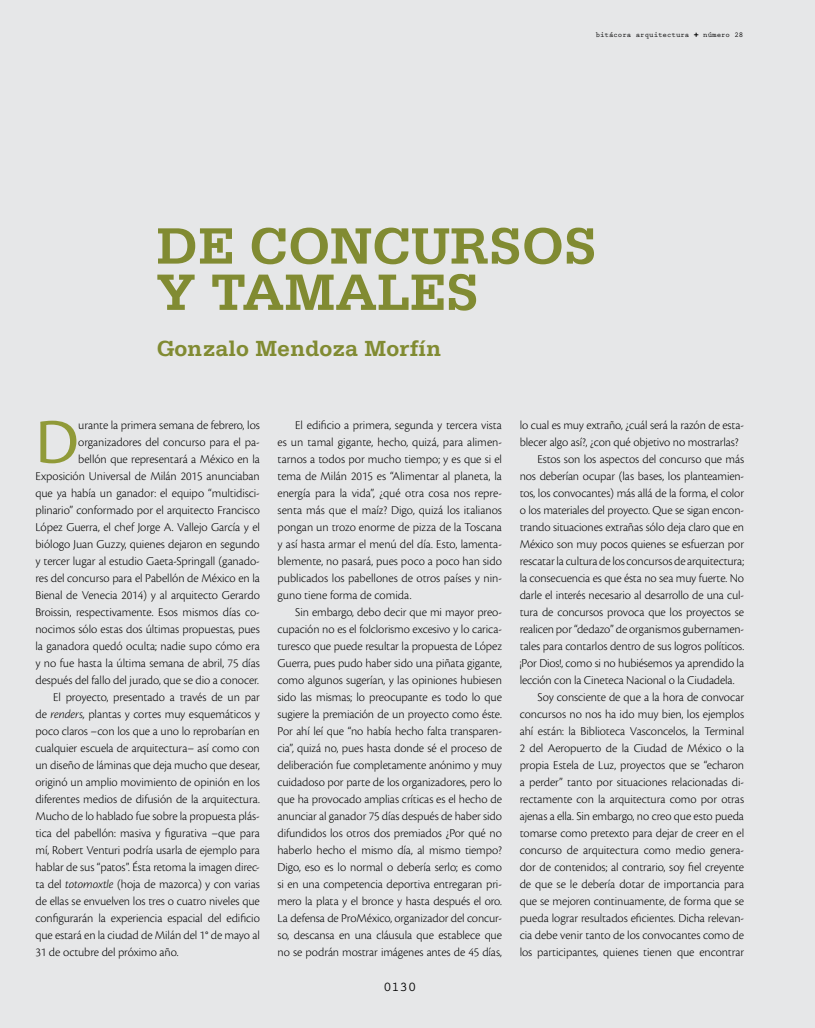
<style>
.page{position:relative;width:815px;height:1028px;background:#e6e7e8}
.page>*{position:absolute;margin:0;border:0;box-sizing:border-box;transform-origin:0 0}
.Cuerpo_de_texto{font:66.5px "Cronos Pro";color:#909a38}
.t1{font:700 53.88px/46.2px "Serifa Std";color:#909a38}
.t2{font:700 23.12px "Serifa Std";color:#909a38}
.t3{font:700 13.75px "Prestige Elite Std";color:#000}
.cuerpo_de_texto_sang{font:300 12.5px/17px "Cronos Pro";letter-spacing:-.01em;color:#000;text-align:justify}
.Cuerpo_de_texto-2{font:300 12.5px/17px "Cronos Pro";letter-spacing:-.005em;color:#000;text-align:right}
.t4{font:700 7.5px "Prestige Elite Std";letter-spacing:-.005em;color:#000}
.s1{font-family:"Avenir Next Condensed"}
.s2{font-style:italic}
</style>
<div class="page">
<p class="t4" style="left:596px;top:31px;width:149px">bitácora arquitectura <span class="s1">+</span> número 28</p>
<h2 class="t1" style="left:156px;top:222px;width:442px">DE CONCURSOS<br>Y TAMALES</h2>
<h3 class="t2" style="left:156px;top:335px;width:287px">Gonzalo Mendoza Morfín</h3>
<p class="Cuerpo_de_texto-2" style="left:35px;top:416px;width:226px">urante la primera semana de febrero, los organizadores del concurso para el pa-<br>bellón que representará a México en la Exposición Universal de Milán 2015 anunciaban que ya había un ganador: el equipo “multidisci&shy;plinario” conformado por el arquitecto Francisco López Guerra, el chef Jorge A. Vallejo García y el biólogo Juan Guzzy, quienes dejaron en segundo y tercer lugar al estudio Gaeta-Springall (ganado&shy;res del concurso para el Pabellón de México en la Bienal de Venecia 2014) y al arquitecto Gerardo Broissin, respectivamente. Esos mismos días co&shy;nocimos sólo estas dos últimas propuestas, pues la ganadora quedó oculta; nadie supo cómo era y no fue hasta la última semana de abril, 75 días después del fallo del jurado, que se dio a conocer.</p>
<p class="cuerpo_de_texto_sang" style="left:35px;top:688px;width:226px;text-indent:18px">El proyecto, presentado a través de un par de <span class="s2">renders,</span> plantas y cortes muy esquemáticos y poco claros –con los que a uno lo reprobarían en cualquier escuela de arquitectura– así como con un diseño de láminas que deja mucho que desear, originó un amplio movimiento de opinión en los diferentes medios de difusión de la arquitectura.<br>Mucho de lo hablado fue sobre la propuesta plás&shy;tica del pabellón: masiva y figurativa –que para mí, Robert Venturi podría usarla de ejemplo para hablar de sus “patos”. Ésta retoma la imagen direc&shy;ta del <span class="s2">totomoxtle</span> (hoja de mazorca) y con varias de ellas se envuelven los tres o cuatro niveles que configurarán la experiencia espacial del edificio que estará en la ciudad de Milán del 1° de mayo al 31 de octubre del próximo año.</p>
<p class="Cuerpo_de_texto" style="left:35px;top:404px;width:45px">D</p>
<p class="cuerpo_de_texto_sang" style="left:278px;top:416px;width:226px;text-indent:18px">El edificio a primera, segunda y tercera vista es un tamal gigante, hecho, quizá, para alimen&shy;tarnos a todos por mucho tiempo; y es que si el tema de Milán 2015 es “Alimentar al planeta, la energía para la vida”, ¿qué otra cosa nos repre&shy;senta más que el maíz? Digo, quizá los italianos pongan un trozo enorme de pizza de la Toscana y así hasta armar el menú del día. Esto, lamenta&shy;blemente, no pasará, pues poco a poco han sido publicados los pabellones de otros países y nin&shy;guno tiene forma de comida.</p>
<p class="cuerpo_de_texto_sang" style="left:278px;top:603px;width:226px;text-indent:18px">Sin embargo, debo decir que mi mayor preo&shy;cupación no es el folclorismo excesivo y lo carica&shy;turesco que puede resultar la propuesta de López Guerra, pues pudo haber sido una piñata gigante, como algunos sugerían, y las opiniones hubiesen sido las mismas; lo preocupante es todo lo que sugiere la premiación de un proyecto como éste.<br>Por ahí leí que “no había hecho falta transparen&shy;cia”, quizá no, pues hasta donde sé el proceso de deliberación fue completamente anónimo y muy cuidadoso por parte de los organizadores, pero lo que ha provocado amplias críticas es el hecho de anunciar al ganador 75 días después de haber sido difundidos los otros dos premiados ¿Por qué no haberlo hecho el mismo día, al mismo tiempo?<br>Digo, eso es lo normal o debería serlo; es como si en una competencia deportiva entregaran pri&shy;mero la plata y el bronce y hasta después el oro.<br>La defensa de ProMéxico, organizador del concur&shy;so, descansa en una cláusula que establece que no se podrán mostrar imágenes antes de 45 días,</p>
<p class="t3" style="left:383px;top:979px;width:34px">0130</p>
<p class="cuerpo_de_texto_sang" style="left:520px;top:416px;width:226px">lo cual es muy extraño, ¿cuál será la razón de esta&shy;blecer algo así?, ¿con qué objetivo no mostrarlas?</p>
<p class="cuerpo_de_texto_sang" style="left:520px;top:450px;width:226px;text-indent:18px">Estos son los aspectos del concurso que más nos deberían ocupar (las bases, los planteamien&shy;tos, los convocantes) más allá de la forma, el color o los materiales del proyecto. Que se sigan encon&shy;trando situaciones extrañas sólo deja claro que en México son muy pocos quienes se esfuerzan por rescatar la cultura de los concursos de arquitectura; la consecuencia es que ésta no sea muy fuerte. No darle el interés necesario al desarrollo de una cul&shy;tura de concursos provoca que los proyectos se realicen por “dedazo” de organismos gubernamen&shy;tales para contarlos dentro de sus logros políticos. ¡Por Dios!, como si no hubiésemos ya aprendido la lección con la Cineteca Nacional o la Ciudadela.</p>
<p class="cuerpo_de_texto_sang" style="left:520px;top:688px;width:226px;text-indent:18px">Soy consciente de que a la hora de convocar concursos no nos ha ido muy bien, los ejemplos ahí están: la Biblioteca Vasconcelos, la Terminal 2 del Aeropuerto de la Ciudad de México o la propia Estela de Luz, proyectos que se “echaron a perder” tanto por situaciones relacionadas di&shy;rectamente con la arquitectura como por otras ajenas a ella. Sin embargo, no creo que esto pueda tomarse como pretexto para dejar de creer en el concurso de arquitectura como medio genera&shy;dor de contenidos; al contrario, soy fiel creyente de que se le debería dotar de importancia para que se mejoren continuamente, de forma que se pueda lograr resultados eficientes. Dicha relevan&shy;cia debe venir tanto de los convocantes como de los participantes, quienes tienen que encontrar</p>
</div>
